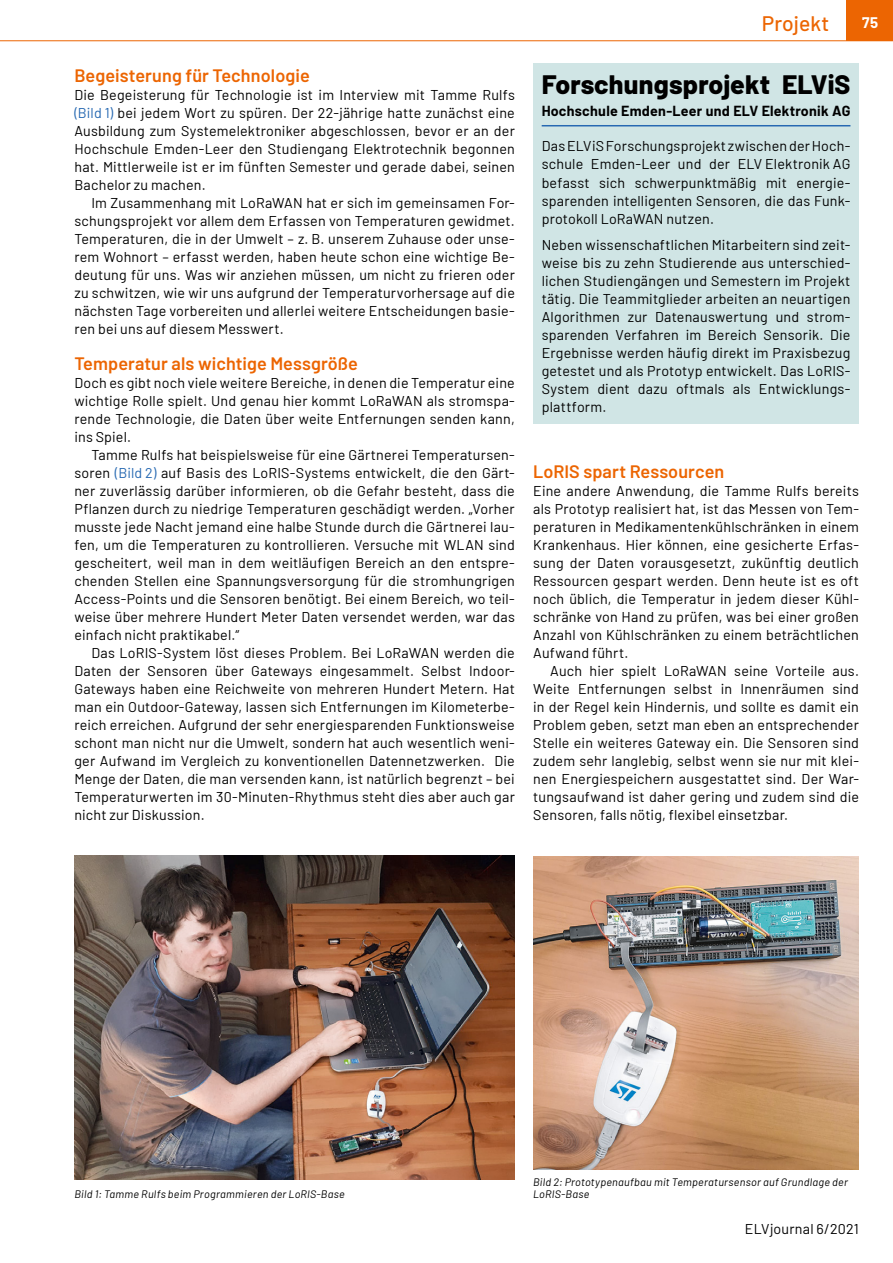
<style>
.page{position:relative;width:893px;height:1263px;background:#fff}
.page>*{position:absolute;margin:0;border:0;box-sizing:border-box;transform-origin:0 0}
.Fließtext_Neuer_Absa{font:800 26.7px "Barlow";color:#000}
.t1{font:500 21px "Barlow";color:#ec6502}
.ZZ{font:600 18px "Barlow";letter-spacing:.005em;color:#ec6502}
.t2{font:700 15px "Barlow";color:#fff}
.Fließtext_Neue_Zeile{font:14.25px/18px "Barlow";letter-spacing:.015em;color:#000;text-align:justify}
.Fließtext_Neuer_Absa-2{font:14.25px/18px "Barlow";letter-spacing:.015em;color:#000;text-align:justify}
.Fließtext_Neuer_Absa-3{font:700 14.25px "Barlow";letter-spacing:.015em;color:#000}
.Bildunterschrift{font:italic 10.8px/12.3px "Barlow";letter-spacing:.025em;color:#000}
.s1{color:#2769b2}
</style>
<div class="page">
<div style="left:846px;top:0;width:47px;height:40px;background:#ec6502"></div>
<hr style="left:0;top:40px;width:893px;height:1px;background:#ec6502">
<div style="left:533px;top:64px;width:326px;height:360px;background:#d0e5e5"></div>
<hr style="left:542px;top:125px;width:308px;height:1px;background:#2769b2">
<img style="left:74px;top:856px;width:441px;height:324px">
<img style="left:533px;top:856px;width:326px;height:314px">
<p class="ZZ" style="left:74px;top:62px;width:237px">Begeisterung für Technologie</p>
<p class="Fließtext_Neuer_Absa-2" style="left:74px;top:85px;width:442px">Die Begeisterung für Technologie ist im Interview mit Tamme Rulfs <span class="s1">(Bild 1)</span> bei jedem Wort zu spüren. Der 22-jährige hatte zunächst eine Ausbildung zum Systemelektroniker abgeschlossen, bevor er an der Hochschule Emden-Leer den Studiengang Elektrotechnik begonnen hat. Mittlerweile ist er im fünften Semester und gerade dabei, seinen Bachelor zu machen.</p>
<p class="Fließtext_Neue_Zeile" style="left:74px;top:193px;width:442px;text-indent:17px">Im Zusammenhang mit LoRaWAN hat er sich im gemeinsamen For&shy;schungsprojekt vor allem dem Erfassen von Temperaturen gewidmet.<br>Temperaturen, die in der Umwelt – z. B. unserem Zuhause oder unse&shy;rem Wohnort – erfasst werden, haben heute schon eine wichtige Be&shy;deutung für uns. Was wir anziehen müssen, um nicht zu frieren oder zu schwitzen, wie wir uns aufgrund der Temperaturvorhersage auf die nächsten Tage vorbereiten und allerlei weitere Entscheidungen basie&shy;ren bei uns auf diesem Messwert.</p>
<p class="ZZ" style="left:74px;top:350px;width:285px">Temperatur als wichtige Messgröße</p>
<p class="Fließtext_Neuer_Absa-2" style="left:74px;top:373px;width:442px">Doch es gibt noch viele weitere Bereiche, in denen die Temperatur eine wichtige Rolle spielt. Und genau hier kommt LoRaWAN als stromspa&shy;rende Technologie, die Daten über weite Entfernungen senden kann, ins Spiel.</p>
<p class="Fließtext_Neue_Zeile" style="left:74px;top:445px;width:442px;text-indent:17px">Tamme Rulfs hat beispielsweise für eine Gärtnerei Temperatursen&shy;soren <span class="s1">(Bild 2)</span> auf Basis des LoRIS-Systems entwickelt, die den Gärt&shy;ner zuverlässig darüber informieren, ob die Gefahr besteht, dass die Pflanzen durch zu niedrige Temperaturen geschädigt werden. „Vorher musste jede Nacht jemand eine halbe Stunde durch die Gärtnerei lau&shy;fen, um die Temperaturen zu kontrollieren. Versuche mit WLAN sind gescheitert, weil man in dem weitläufigen Bereich an den entspre&shy;chenden Stellen eine Spannungsversorgung für die stromhungrigen Access-Points und die Sensoren benötigt. Bei einem Bereich, wo teil&shy;weise über mehrere Hundert Meter Daten versendet werden, war das einfach nicht praktikabel.“</p>
<p class="Fließtext_Neue_Zeile" style="left:74px;top:643px;width:442px;text-indent:17px">Das LoRIS-System löst dieses Problem. Bei LoRaWAN werden die Daten der Sensoren über Gateways eingesammelt. Selbst Indoor-Gateways haben eine Reichweite von mehreren Hundert Metern. Hat man ein Outdoor-Gateway, lassen sich Entfernungen im Kilometerbe&shy;reich erreichen. Aufgrund der sehr energiesparenden Funktionsweise schont man nicht nur die Umwelt, sondern hat auch wesentlich weni&shy;ger Aufwand im Vergleich zu konventionellen Datennetzwerken. Die Menge der Daten, die man versenden kann, ist natürlich begrenzt – bei Temperaturwerten im 30-Minuten-Rhythmus steht dies aber auch gar nicht zur Diskussion.</p>
<h2 class="t1" style="left:762px;top:8px;width:69px">Projekt</h2>
<p class="t2" style="left:862px;top:11px;width:17px">75</p>
<p class="Fließtext_Neuer_Absa" style="left:542px;top:65px;width:310px">Forschungsprojekt ELViS</p>
<p class="Fließtext_Neuer_Absa-3" style="left:542px;top:101px;width:310px">Hochschule Emden-Leer und ELV Elektronik AG</p>
<p class="Fließtext_Neuer_Absa-2" style="left:542px;top:136px;width:310px">Das ELViS Forschungsprojekt zwischen der Hoch&shy;schule Emden-Leer und der ELV Elektronik AG befasst sich schwerpunktmäßig mit energie&shy;sparenden intelligenten Sensoren, die das Funk&shy;protokoll LoRaWAN nutzen.</p>
<p class="Fließtext_Neuer_Absa-2" style="left:542px;top:235px;width:310px">Neben wissenschaftlichen Mitarbeitern sind zeit&shy;weise bis zu zehn Studierende aus unterschied&shy;lichen Studiengängen und Semestern im Projekt tätig. Die Teammitglieder arbeiten an neuartigen Algorithmen zur Datenauswertung und strom&shy;sparenden Verfahren im Bereich Sensorik. Die Ergebnisse werden häufig direkt im Praxisbezug getestet und als Prototyp entwickelt. Das LoRIS-System dient dazu oftmals als Entwicklungs&shy;plattform.</p>
<p class="ZZ" style="left:533px;top:458px;width:193px">LoRIS spart Ressourcen</p>
<p class="Fließtext_Neuer_Absa-2" style="left:533px;top:481px;width:327px">Eine andere Anwendung, die Tamme Rulfs bereits als Prototyp realisiert hat, ist das Messen von Tem&shy;peraturen in Medikamentenkühlschränken in einem Krankenhaus. Hier können, eine gesicherte Erfas&shy;sung der Daten vorausgesetzt, zukünftig deutlich Ressourcen gespart werden. Denn heute ist es oft noch üblich, die Temperatur in jedem dieser Kühl&shy;schränke von Hand zu prüfen, was bei einer großen Anzahl von Kühlschränken zu einem beträchtlichen Aufwand führt.</p>
<p class="Fließtext_Neue_Zeile" style="left:533px;top:661px;width:327px;text-indent:17px">Auch hier spielt LoRaWAN seine Vorteile aus.<br>Weite Entfernungen selbst in Innenräumen sind in der Regel kein Hindernis, und sollte es damit ein Problem geben, setzt man eben an entsprechender Stelle ein weiteres Gateway ein. Die Sensoren sind zudem sehr langlebig, selbst wenn sie nur mit klei&shy;nen Energiespeichern ausgestattet sind. Der War&shy;tungsaufwand ist daher gering und zudem sind die Sensoren, falls nötig, flexibel einsetzbar.</p>
<p class="Bildunterschrift" style="left:74px;top:1187px;width:272px">Bild 1: Tamme Rulfs beim Programmieren der LoRIS-Base</p>
<p class="Bildunterschrift" style="left:533px;top:1175px;width:316px">Bild 2: Prototypenaufbau mit Temperatursensor auf Grundlage der<br>LoRIS-Base</p>
<p class="Fließtext_Neue_Zeile" style="left:745px;top:1219px;width:115px">ELVjournal 6/2021</p>
</div>
